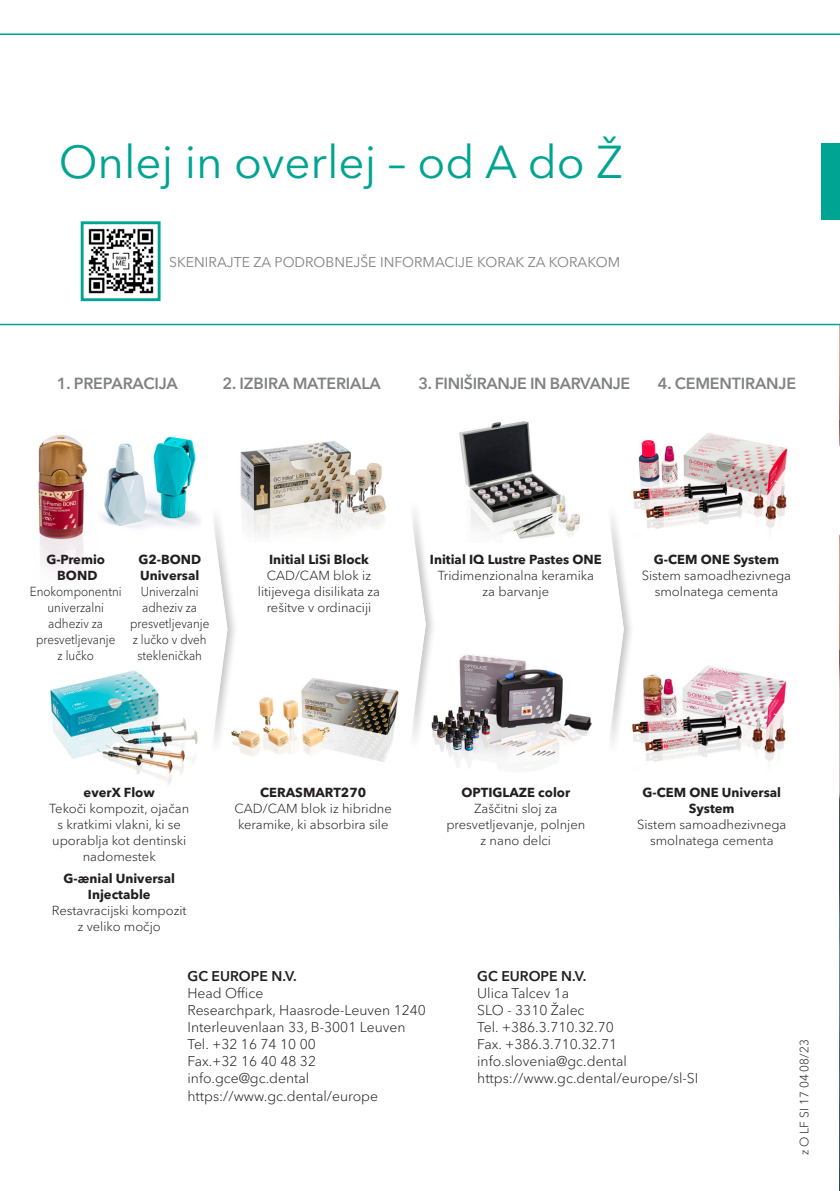
<style>
.page{position:relative;width:840px;height:1191px;background:#fff}
.page>*{position:absolute;margin:0;border:0;box-sizing:border-box;transform-origin:0 0}
.t1{font:45.6px "Avenir Next Cyr";color:#00a492}
.heading_SMALL{font:600 16px "Avenir Next Cyr";letter-spacing:-.01em;color:#808285}
.Body{font:300 14px "Avenir Next Cyr";color:#231f20}
.heading_SMALL-2{font:14px "Avenir Next Cyr";color:#808285}
.Body-2{font:600 14px "Avenir Next Cyr";color:#231f20}
.credit{font:300 13px/16px "Avenir Next Cyr";color:#231f20;text-align:center}
.credit-2{font:700 13px/16px "Avenir Next Cyr";color:#231f20;text-align:center}
.credit-3{font:300 13px/16px "Avenir Next Cyr";color:#231f20;text-align:center;scale:.9 1}
.credit-4{font:300 12px "Avenir Next Cyr";color:#231f20}
</style>
<div class="page">
<img style="left:839px;top:324px;width:1px;height:867px">
<hr style="left:0;top:324px;width:839px;height:1px;background:#00a492">
<div style="left:821px;top:143px;width:18px;height:77px;background:#00a492"></div>
<img style="left:459px;top:421px;width:121px;height:118px">
<img style="left:633px;top:433px;width:155px;height:96px">
<img style="left:101px;top:436px;width:100px;height:92px">
<img style="left:240px;top:441px;width:146px;height:93px">
<img style="left:436px;top:654px;width:157px;height:112px">
<img style="left:50px;top:670px;width:148px;height:116px">
<img style="left:238px;top:678px;width:161px;height:84px">
<img style="left:38px;top:435px;width:49px;height:136px">
<img style="left:634px;top:665px;width:153px;height:97px">
<div style="left:406px;top:498px;width:30px;height:254px;background:#231f20;opacity:.25"></div>
<svg style="left:406px;top:498px;width:19px;height:254px"></svg>
<div style="left:208px;top:503px;width:30px;height:253px;background:#231f20;opacity:.25"></div>
<svg style="left:208px;top:503px;width:19px;height:253px"></svg>
<div style="left:604px;top:503px;width:30px;height:253px;background:#231f20;opacity:.25"></div>
<svg style="left:604px;top:503px;width:19px;height:253px"></svg>
<svg style="left:0;top:33px;width:839px;height:2px;background:#3fbaac"></svg>
<img style="left:88px;top:228px;width:66px;height:66px">
<div style="left:81px;top:221px;width:79px;height:80px;border:3px solid #00a492"></div>
<p class="t1" style="left:59px;top:134px;width:565px">Onlej in overlej – od A do Ž</p>
<p class="heading_SMALL-2" style="left:169px;top:253px;width:452px">SKENIRAJTE ZA PODROBNEJŠE INFORMACIJE KORAK ZA KORAKOM</p>
<p class="heading_SMALL" style="left:57px;top:374px;width:122px">1. PREPARACIJA</p>
<p class="heading_SMALL" style="left:222px;top:374px;width:160px">2. IZBIRA MATERIALA</p>
<p class="heading_SMALL" style="left:418px;top:374px;width:213px">3. FINIŠIRANJE IN BARVANJE</p>
<p class="heading_SMALL" style="left:657px;top:374px;width:140px">4. CEMENTIRANJE</p>
<p class="credit-2" style="left:46px;top:551px;width:60px">G-Premio<br>BOND</p>
<p class="credit-3" style="left:30px;top:583px;width:103px">Enokomponentni</p>
<p class="credit-3" style="left:47px;top:599px;width:64px">univerzalni</p>
<p class="credit-3" style="left:48px;top:615px;width:62px">adheziv za</p>
<p class="credit-3" style="left:36px;top:631px;width:89px">presvetljevanje</p>
<p class="credit-3" style="left:58px;top:647px;width:42px">z lučko</p>
<p class="credit-2" style="left:138px;top:551px;width:64px;text-align:left">G2-BOND<br>Universal</p>
<p class="credit-3" style="left:141px;top:583px;width:66px">Univerzalni</p>
<p class="credit-3" style="left:130px;top:599px;width:89px">adheziv za presvetljevanje z lučko v dveh stekleničkah</p>
<p class="credit-2" style="left:269px;top:551px;width:101px">Initial LiSi Block</p>
<p class="credit" style="left:258px;top:567px;width:124px">CAD/CAM blok iz litijevega disilikata za rešitve v ordinaciji</p>
<p class="credit-2" style="left:429px;top:551px;width:173px">Initial IQ Lustre Pastes ONE</p>
<p class="credit" style="left:437px;top:567px;width:158px">Tridimenzionalna keramika</p>
<p class="credit" style="left:482px;top:583px;width:68px">za barvanje</p>
<p class="credit-2" style="left:653px;top:551px;width:126px">G-CEM ONE System</p>
<p class="credit" style="left:641px;top:567px;width:151px">Sistem samoadhezivnega smolnatega cementa</p>
<p class="credit-2" style="left:84px;top:784px;width:73px">everX Flow</p>
<p class="credit" style="left:49px;top:800px;width:141px">Tekoči kompozit, ojačan s kratkimi vlakni, ki se uporablja kot dentinski nadomestek</p>
<p class="credit-2" style="left:63px;top:870px;width:113px">G-ænial Universal<br>Injectable</p>
<p class="credit" style="left:52px;top:902px;width:136px">Restavracijski kompozit</p>
<p class="credit" style="left:78px;top:918px;width:85px">z veliko močjo</p>
<p class="credit-2" style="left:260px;top:784px;width:107px">CERASMART270</p>
<p class="credit" style="left:234px;top:800px;width:159px;text-align:left">CAD/CAM blok iz hibridne keramike, ki absorbira sile</p>
<p class="Body-2" style="left:187px;top:967px;width:111px">GC EUROPE N.V.</p>
<p class="Body" style="left:187px;top:984px;width:77px">Head Office</p>
<p class="Body" style="left:187px;top:1001px;width:240px">Researchpark, Haasrode-Leuven 1240</p>
<p class="Body" style="left:187px;top:1018px;width:219px">Interleuvenlaan 33, B-3001 Leuven</p>
<p class="Body" style="left:187px;top:1036px;width:130px">Tel. +32 16 74 10 00</p>
<p class="Body" style="left:187px;top:1053px;width:130px">Fax.+32 16 40 48 32</p>
<p class="Body" style="left:187px;top:1070px;width:123px">info.gce@gc.dental</p>
<p class="Body" style="left:187px;top:1087px;width:192px">https://www.gc.dental/europe</p>
<p class="credit-2" style="left:461px;top:784px;width:110px">OPTIGLAZE color</p>
<p class="credit" style="left:446px;top:800px;width:140px">Zaščitni sloj za presvetljevanje, polnjen z nano delci</p>
<p class="credit-2" style="left:642px;top:784px;width:140px">G-CEM ONE Universal<br>System</p>
<p class="credit" style="left:636px;top:816px;width:151px">Sistem samoadhezivnega smolnatega cementa</p>
<p class="Body-2" style="left:477px;top:967px;width:111px">GC EUROPE N.V.</p>
<p class="Body" style="left:477px;top:984px;width:93px">Ulica Talcev 1a</p>
<p class="Body" style="left:477px;top:1001px;width:109px">SLO - 3310 Žalec</p>
<p class="Body" style="left:477px;top:1018px;width:138px">Tel. +386.3.710.32.70</p>
<p class="Body" style="left:477px;top:1036px;width:141px">Fax. +386.3.710.32.71</p>
<p class="Body" style="left:477px;top:1053px;width:151px">info.slovenia@gc.dental</p>
<p class="Body" style="left:477px;top:1070px;width:222px">https://www.gc.dental/europe/sl-SI</p>
<p class="credit-4" style="left:796px;top:1155px;width:117px;rotate:-90deg">z O LF SI 17 04 08/23</p>
</div>
